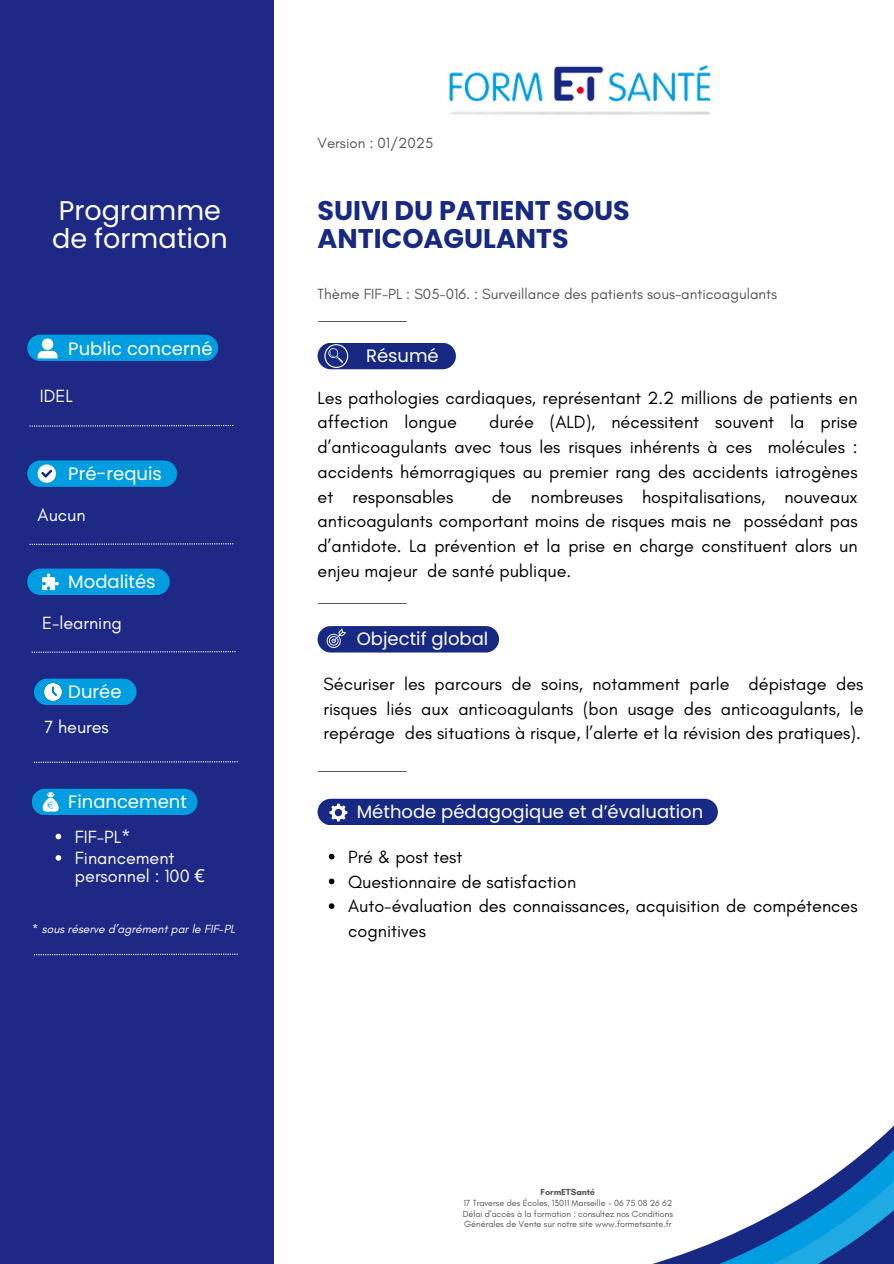
<style>
.page{position:relative;width:894px;height:1264px;background:#fff}
.page>*{position:absolute;margin:0;border:0;box-sizing:border-box;transform-origin:0 0}
.t1{font:700 27px/28.2px "Poppins";color:#172983}
.t2{font:27px/28.2px "Poppins";color:#fff}
.t3{font:18px/24.8px "Glacial Indifference";color:#000;text-align:justify}
.t4{font:18px "Poppins";color:#fff}
.t5{font:18px/18px "Glacial Indifference";color:#fff}
.t6{font:15px "Glacial Indifference";color:#575756}
.t7{font:italic 12px "Glacial Indifference";color:#fff}
.t8{font:9px/10.5px "Glacial Indifference";letter-spacing:-.005em;color:#575756;text-align:justify}
.t9{font:700 9px "Glacial Indifference";letter-spacing:-.005em;color:#575756}
.s1{font-family:"Noto Sans"}
</style>
<div class="page">
<div style="left:0;top:0;width:273px;height:1263px;background:#1e2985"></div>
<img style="left:449px;top:65px;width:262px;height:50px">
<svg style="left:656px;top:1126px;width:237px;height:137px"></svg>
<div style="left:27px;top:334px;width:191px;height:27px;background:#009ee0;border-radius:13px"></div>
<svg style="left:29px;top:425px;width:204px;height:1px"></svg>
<div style="left:27px;top:460px;width:150px;height:27px;background:#009ee0;border-radius:13px"></div>
<svg style="left:29px;top:543px;width:204px;height:2px"></svg>
<div style="left:27px;top:568px;width:143px;height:27px;background:#009ee0;border-radius:13px"></div>
<svg style="left:32px;top:651px;width:203px;height:1px"></svg>
<svg style="left:34px;top:761px;width:204px;height:1px"></svg>
<div style="left:32px;top:788px;width:165px;height:27px;background:#009ee0;border-radius:13px"></div>
<svg style="left:34px;top:953px;width:204px;height:2px"></svg>
<div style="left:317px;top:798px;width:400px;height:27px;background:#172983;border-radius:13px"></div>
<svg style="left:329px;top:803px;width:18px;height:18px"></svg>
<div style="left:34px;top:678px;width:102px;height:27px;background:#009ee0;border-radius:13px"></div>
<svg style="left:38px;top:338px;width:20px;height:20px"></svg>
<svg style="left:38px;top:464px;width:18px;height:18px"></svg>
<svg style="left:42px;top:573px;width:17px;height:17px"></svg>
<img style="left:44px;top:683px;width:17px;height:17px">
<svg style="left:42px;top:792px;width:17px;height:19px"></svg>
<svg style="left:56px;top:833px;width:5px;height:6px"></svg>
<svg style="left:56px;top:855px;width:5px;height:5px"></svg>
<svg style="left:329px;top:853px;width:5px;height:6px"></svg>
<svg style="left:329px;top:878px;width:5px;height:6px"></svg>
<svg style="left:329px;top:903px;width:5px;height:6px"></svg>
<img style="left:317px;top:321px;width:90px;height:1px">
<div style="left:317px;top:343px;width:139px;height:26px;background:#172983;border-radius:13px"></div>
<div style="left:317px;top:626px;width:182px;height:26px;background:#172983;border-radius:13px"></div>
<img style="left:317px;top:603px;width:90px;height:1px">
<img style="left:317px;top:771px;width:90px;height:1px">
<svg style="left:324px;top:344px;width:24px;height:24px"></svg>
<svg style="left:326px;top:628px;width:20px;height:19px"></svg>
<p class="t2" style="left:52px;top:196px;width:177px">Programme de formation</p>
<h2 class="t4" style="left:68px;top:336px;width:146px">Public concerné</h2>
<p class="t5" style="left:40px;top:387px;width:34px">IDEL</p>
<h4 class="t4" style="left:68px;top:461px;width:95px">Pré-requis</h4>
<h3 class="t5" style="left:38px;top:506px;width:49px">Aucun</h3>
<p class="t4" style="left:68px;top:569px;width:89px">Modalités</p>
<p class="t5" style="left:42px;top:614px;width:81px">E-learning</p>
<h4 class="t4" style="left:68px;top:679px;width:55px">Durée</h4>
<h4 class="t5" style="left:44px;top:717px;width:66px">7 heures</h4>
<p class="t4" style="left:68px;top:789px;width:120px">Financement</p>
<p class="t5" style="left:75px;top:827px;width:57px">FIF-PL*</p>
<h4 class="t5" style="left:75px;top:848px;width:131px">Financement personnel : 100 <span class="s1">€</span></h4>
<h4 class="t7" style="left:32px;top:921px;width:204px">* sous réserve d’agrément par le FIF-PL</h4>
<p class="t6" style="left:317px;top:134px;width:117px">Version : 01/2025</p>
<p class="t1" style="left:317px;top:196px;width:314px">SUIVI DU PATIENT SOUS<br>ANTICOAGULANTS</p>
<p class="t6" style="left:317px;top:284px;width:461px">Thème FIF-PL : S05-016. : Surveillance des patients sous-anticoagulants</p>
<p class="t4" style="left:366px;top:343px;width:74px">Résumé</p>
<h5 class="t3" style="left:317px;top:385px;width:541px">Les pathologies cardiaques, représentant 2.2 millions de patients en affection longue</h5>
<h5 class="t3" style="left:317px;top:409px;width:541px;text-indent:171px">durée (ALD), nécessitent souvent la prise d’anticoagulants avec tous les risques inhérents à ces molécules : accidents hémorragiques au premier rang des accidents iatrogènes et responsables</h5>
<h5 class="t3" style="left:317px;top:484px;width:541px;text-indent:174px">de nombreuses hospitalisations, nouveaux anticoagulants comportant moins de risques mais ne possédant pas d’antidote. La prévention et la prise en charge constituent alors un enjeu majeur de santé publique.</h5>
<h1 class="t4" style="left:356px;top:626px;width:133px">Objectif global</h1>
<h6 class="t3" style="left:323px;top:671px;width:541px">Sécuriser les parcours de soins, notamment parle dépistage des risques liés aux anticoagulants (bon usage des anticoagulants, le repérage des situations à risque, l’alerte et la révision des pratiques).</h6>
<p class="t4" style="left:356px;top:799px;width:348px">Méthode pédagogique et d’évaluation</p>
<p class="t3" style="left:348px;top:844px;width:116px">Pré &amp; post test</p>
<h4 class="t3" style="left:348px;top:868px;width:229px">Questionnaire de satisfaction</h4>
<h4 class="t3" style="left:348px;top:893px;width:511px">Auto-évaluation des connaissances, acquisition de compétences cognitives</h4>
<p class="t9" style="left:540px;top:1186px;width:56px">FormETSanté</p>
<h4 class="t8" style="left:462px;top:1197px;width:211px">17 Traverse des Écoles, 13011 Marseille - 06 75 08 26 62<br>Délai d’accès à la formation : consultez nos Conditions Générales de Vente sur notre site www.formetsante.fr</h4>
</div>
